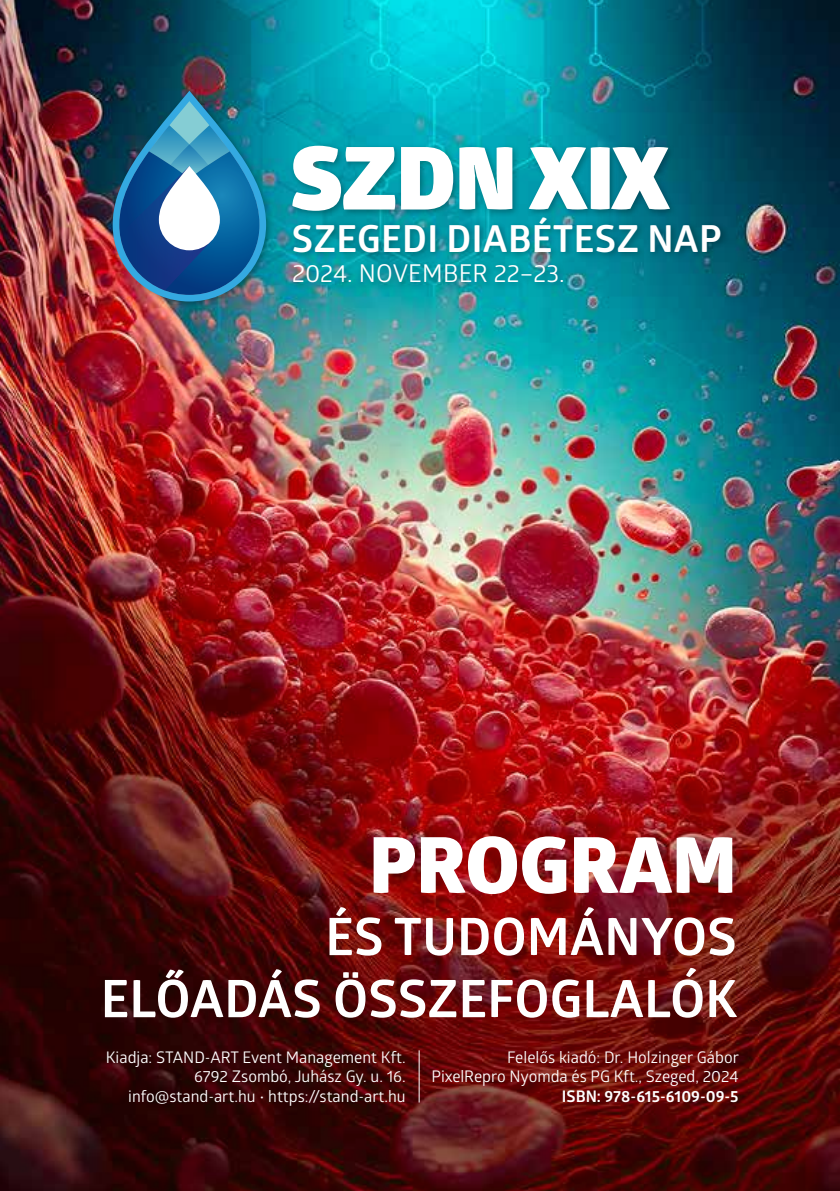
<style>
.page{position:relative;width:840px;height:1191px;background:#fff}
.page>*{position:absolute;margin:0;border:0;box-sizing:border-box;transform-origin:0 0}
.t1{font:900 86.8px "Glober";color:#fff}
.t2{font:800 77.6px "Glober";color:#fff}
.t3{font:700 51.8px/62px "Glober";color:#fff;text-align:right}
.t4{font:700 37.2px "Glober";letter-spacing:.01em;color:#fff}
.t5{font:24.6px "Glober";letter-spacing:.005em;color:#fff}
.t6{font:16px/19.2px "Glober";color:#fff;text-align:right}
.t7{font:700 16px "Glober";color:#fff}
</style>
<div class="page">
<img style="left:0;top:0;width:839px;height:1191px">
<div style="left:108px;top:87px;width:166px;height:223px;background:#000;opacity:.3"></div>
<img style="left:113px;top:91px;width:153px;height:210px">
<svg style="left:159px;top:166px;width:61px;height:84px"></svg>
<div style="left:288px;top:142px;width:389px;height:77px;background:#000;opacity:.3"></div>
<div style="left:290px;top:213px;width:438px;height:47px;background:#000;opacity:.3"></div>
<div style="left:289px;top:261px;width:281px;height:29px;background:#000;opacity:.3"></div>
<hr style="left:418px;top:1050px;width:1px;height:52px;background:#fff">
<h1 class="t1" style="left:291px;top:112px;width:379px">SZDN XIX</h1>
<h3 class="t4" style="left:292px;top:213px;width:431px">SZEGEDI DIABÉTESZ NAP</h3>
<h3 class="t5" style="left:292px;top:256px;width:274px">2024. NOVEMBER 22–23.</h3>
<h2 class="t2" style="left:369px;top:807px;width:369px">PROGRAM</h2>
<h3 class="t3" style="left:101px;top:904px;width:637px">ÉS TUDOMÁNYOS<br>ELŐADÁS ÖSSZEFOGLALÓK</h3>
<p class="t6" style="left:431px;top:1047px;width:309px">Felelős kiadó: Dr. Holzinger Gábor<br>PixelRepro Nyomda és PG Kft., Szeged, 2024</p>
<p class="t7" style="left:561px;top:1084px;width:178px">ISBN: 978-615-6109-09-5</p>
<p class="t6" style="left:106px;top:1047px;width:301px">Kiadja: STAND-ART Event Management Kft.<br>6792 Zsombó, Juhász Gy. u. 16. info@stand-art.hu • https://stand-art.hu</p>
</div>
